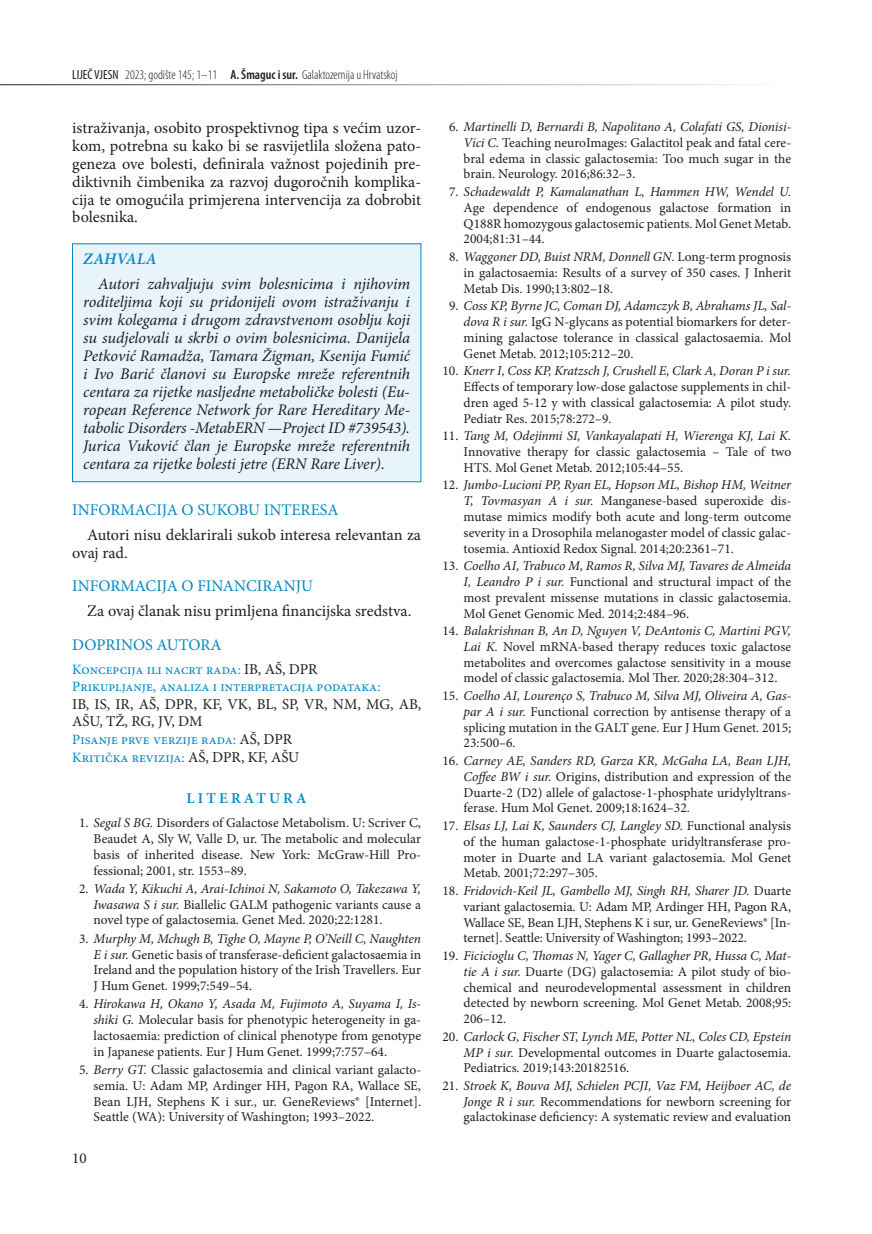
<style>
.page{position:relative;width:872px;height:1234px;background:#fff}
.page>*{position:absolute;margin:0;border:0;box-sizing:border-box;transform-origin:0 0}
.t1{font:italic 16.2px/18px "Minion Pro";letter-spacing:-.01em;color:#1f1e1f;text-align:justify}
.t2{font:16.2px/17.9px "Minion Pro";color:#1f1e1f;text-align:justify}
.t3{font:16.2px "Minion Pro";color:#0087c5}
.t4{font:italic 600 16.2px "Minion Pro";color:#0087c5}
.t5{font:15px/17.2px "Minion Pro";color:#1f1e1f}
.t6{font:600 15px "Minion Pro";letter-spacing:.21em;color:#0087c5}
.t7{font:14.25px/17.7px "Minion Pro";color:#0087c5}
.t8{font:13.5px/15.8px "Minion Pro";color:#1f1e1f;text-align:justify}
.t9{font:300 condensed 13.2px "Myriad Pro";color:#1f1e1f}
.s1{font-weight:400}
.s2{font-weight:600}
.s3{font-size:15px;color:#1f1e1f}
.s4{font-style:italic}
</style>
<div class="page">
<hr style="left:0;top:84px;width:791px;height:1px;background:#1f1e1f">
<div style="left:72px;top:244px;width:349px;height:237px;background:#e8f4fc"></div>
<div style="left:72px;top:243px;width:349px;height:239px;border:1px solid #0087c5"></div>
<p class="t9" style="left:72px;top:67px;width:327px"><span class="s1">LIJEČ VJESN</span> 2023; godište 145; 1–11 <span class="s2">A. Šmaguc i sur.</span> Galaktozemija u Hrvatskoj</p>
<p class="t2" style="left:72px;top:119px;width:350px">istraživanja, osobito prospektivnog tipa s većim uzor&shy;kom, potrebna su kako bi se rasvijetlila složena pato&shy;geneza ove bolesti, definirala važnost pojedinih pre&shy;diktivnih čimbenika za razvoj dugoročnih komplika&shy;cija te omogućila primjerena intervencija za dobrobit bolesnika.</p>
<p class="t4" style="left:83px;top:248px;width:75px">ZAHVALA</p>
<p class="t1" style="left:83px;top:274px;width:328px;text-indent:15px">Autori zahvaljuju svim bolesnicima i njihovim roditeljima koji su pridonijeli ovom istraživanju i svim kolegama i drugom zdravstvenom osoblju koji su sudjelovali u skrbi o ovim bolesnicima. Danijela Petković Ramadža, Tamara Žigman, Ksenija Fumić i Ivo Barić članovi su Europske mreže referentnih centara za rijetke nasljedne metaboličke bolesti (Eu&shy;ropean Reference Network for Rare Hereditary Me&shy;tabolic Disorders -MetabERN —Project ID #739543).<br>Jurica Vuković član je Europske mreže referentnih centara za rijetke bolesti jetre (ERN Rare Liver).</p>
<p class="t3" style="left:72px;top:499px;width:268px">INFORMACIJA O SUKOBU INTERESA</p>
<p class="t2" style="left:72px;top:526px;width:350px;text-indent:15px">Autori nisu deklarirali sukob interesa relevantan za ovaj rad.</p>
<p class="t3" style="left:72px;top:575px;width:242px">INFORMACIJA O FINANCIRANJU</p>
<p class="t2" style="left:87px;top:602px;width:326px">Za ovaj članak nisu primljena financijska sredstva.</p>
<p class="t3" style="left:72px;top:633px;width:151px">DOPRINOS AUTORA</p>
<p class="t7" style="left:72px;top:660px;width:310px">Koncepcija ili nacrt rada: <span class="s3">IB, AŠ, DPR<br></span>Prikupljanje, analiza i interpretacija podataka:</p>
<p class="t5" style="left:72px;top:695px;width:350px">IB, IS, IR, AŠ, DPR, KF, VK, BL, SP, VR, NM, MG, AB,<br>AŠU, TŽ, RG, JV, DM</p>
<p class="t7" style="left:72px;top:730px;width:228px;line-height:18.3px">Pisanje prve verzije rada: <span class="s3">AŠ, DPR<br></span>Kritička revizija: <span class="s3">AŠ, DPR, KF, AŠU</span></p>
<p class="t6" style="left:187px;top:787px;width:122px">LITERATURA</p>
<p class="t8" style="left:94px;top:815px;width:329px;text-indent:-15px">1. <span class="s4">Segal S BG.</span> Disorders of Galactose Metabolism. U: Scriver C, Beaudet A, Sly W, Valle D, ur. The metabolic and molecular basis of inherited disease. New York: McGraw-Hill Pro&shy;fessional; 2001, str. 1553–89.</p>
<p class="t8" style="left:94px;top:880px;width:329px;text-indent:-15px">2. <span class="s4">Wada Y, Kikuchi A, Arai-Ichinoi N, Sakamoto O, Takezawa Y, Iwasawa S i sur.</span> Biallelic GALM pathogenic variants cause a novel type of galactosemia. Genet Med. 2020;22:1281.</p>
<p class="t8" style="left:94px;top:930px;width:329px;text-indent:-15px">3. <span class="s4">Murphy M, Mchugh B, Tighe O, Mayne P, O’Neill C, Naughten E i sur.</span> Genetic basis of transferase-deficient galactosaemia in Ireland and the population history of the Irish Travellers. Eur J Hum Genet. 1999;7:549–54.</p>
<p class="t8" style="left:94px;top:996px;width:329px;text-indent:-15px">4. <span class="s4">Hirokawa H, Okano Y, Asada M, Fujimoto A, Suyama I, Is&shy;shiki G.</span> Molecular basis for phenotypic heterogeneity in ga&shy;lactosaemia: prediction of clinical phenotype from genotype in Japanese patients. Eur J Hum Genet. 1999;7:757–64.</p>
<p class="t8" style="left:94px;top:1061px;width:329px;text-indent:-15px">5. <span class="s4">Berry GT.</span> Classic galactosemia and clinical variant galacto&shy;semia. U: Adam MP, Ardinger HH, Pagon RA, Wallace SE, Bean LJH, Stephens K i sur., ur. GeneReviews® [Internet].<br>Seattle (WA): University of Washington; 1993–2022.</p>
<p class="t5" style="left:72px;top:1149px;width:16px">10</p>
<p class="t8" style="left:463px;top:119px;width:329px;text-indent:-15px">6. <span class="s4">Martinelli D, Bernardi B, Napolitano A, Colafati GS, Dionisi-Vici C.</span> Teaching neuroImages: Galactitol peak and fatal cere&shy;bral edema in classic galactosemia: Too much sugar in the brain. Neurology. 2016;86:32–3.</p>
<p class="t8" style="left:463px;top:184px;width:329px;text-indent:-15px">7. <span class="s4">Schadewaldt P, Kamalanathan L, Hammen HW, Wendel U.<br></span>Age dependence of endogenous galactose formation in Q188R homozygous galactosemic patients. Mol Genet Metab.<br>2004;81:31–44.</p>
<p class="t8" style="left:463px;top:249px;width:329px;text-indent:-15px">8. <span class="s4">Waggoner DD, Buist NRM, Donnell GN.</span> Long-term prognosis in galactosaemia: Results of a survey of 350 cases. J Inherit Metab Dis. 1990;13:802–18.</p>
<p class="t8" style="left:463px;top:298px;width:329px;text-indent:-15px">9. <span class="s4">Coss KP, Byrne JC, Coman DJ, Adamczyk B, Abrahams JL, Sal&shy;dova R i sur.</span> IgG N-glycans as potential biomarkers for deter&shy;mining galactose tolerance in classical galactosaemia. Mol Genet Metab. 2012;105:212–20.</p>
<p class="t8" style="left:463px;top:363px;width:329px;text-indent:-21px">10. <span class="s4">Knerr I, Coss KP, Kratzsch J, Crushell E, Clark A, Doran P i sur.<br></span>Effects of temporary low-dose galactose supplements in chil&shy;dren aged 5-12 y with classical galactosemia: A pilot study.<br>Pediatr Res. 2015;78:272–9.</p>
<p class="t8" style="left:463px;top:428px;width:329px;text-indent:-21px">11. <span class="s4">Tang M, Odejinmi SI, Vankayalapati H, Wierenga KJ, Lai K.<br></span>Innovative therapy for classic galactosemia – Tale of two HTS. Mol Genet Metab. 2012;105:44–55.</p>
<p class="t8" style="left:463px;top:477px;width:329px;text-indent:-21px">12. <span class="s4">Jumbo-Lucioni PP, Ryan EL, Hopson ML, Bishop HM, Weitner T, Tovmasyan A i sur.</span> Manganese-based superoxide dis&shy;mutase mimics modify both acute and long-term outcome severity in a Drosophila melanogaster model of classic galac&shy;tosemia. Antioxid Redox Signal. 2014;20:2361–71.</p>
<p class="t8" style="left:463px;top:558px;width:329px;text-indent:-21px">13. <span class="s4">Coelho AI, Trabuco M, Ramos R, Silva MJ, Tavares de Almeida I, Leandro P i sur.</span> Functional and structural impact of the most prevalent missense mutations in classic galactosemia.<br>Mol Genet Genomic Med. 2014;2:484–96.</p>
<p class="t8" style="left:463px;top:623px;width:329px;text-indent:-21px">14. <span class="s4">Balakrishnan B, An D, Nguyen V, DeAntonis C, Martini PGV, Lai K.</span> Novel mRNA-based therapy reduces toxic galactose metabolites and overcomes galactose sensitivity in a mouse model of classic galactosemia. Mol Ther. 2020;28:304–312.</p>
<p class="t8" style="left:463px;top:687px;width:329px;text-indent:-21px">15. <span class="s4">Coelho AI, Lourenço S, Trabuco M, Silva MJ, Oliveira A, Gas&shy;par A i sur.</span> Functional correction by antisense therapy of a splicing mutation in the GALT gene. Eur J Hum Genet. 2015; 23:500–6.</p>
<p class="t8" style="left:463px;top:752px;width:329px;text-indent:-21px">16. <span class="s4">Carney AE, Sanders RD, Garza KR, McGaha LA, Bean LJH, Coffee BW i sur.</span> Origins, distribution and expression of the Duarte-2 (D2) allele of galactose-1-phosphate uridylyltrans&shy;ferase. Hum Mol Genet. 2009;18:1624–32.</p>
<p class="t8" style="left:463px;top:817px;width:329px;text-indent:-21px">17. <span class="s4">Elsas LJ, Lai K, Saunders CJ, Langley SD.</span> Functional analysis of the human galactose-1-phosphate uridyltransferase pro&shy;moter in Duarte and LA variant galactosemia. Mol Genet Metab. 2001;72:297–305.</p>
<p class="t8" style="left:463px;top:882px;width:329px;text-indent:-21px">18. <span class="s4">Fridovich-Keil JL, Gambello MJ, Singh RH, Sharer JD.</span> Duarte variant galactosemia. U: Adam MP, Ardinger HH, Pagon RA, Wallace SE, Bean LJH, Stephens K i sur, ur. GeneReviews® [In&shy;ternet]. Seattle: University of Washington; 1993–2022.</p>
<p class="t8" style="left:463px;top:947px;width:329px;text-indent:-21px">19. <span class="s4">Ficicioglu C, Thomas N, Yager C, Gallagher PR, Hussa C, Mat&shy;tie A i sur.</span> Duarte (DG) galactosemia: A pilot study of bio&shy;chemical and neurodevelopmental assessment in children detected by newborn screening. Mol Genet Metab. 2008;95:<br>206–12.</p>
<p class="t8" style="left:463px;top:1028px;width:329px;text-indent:-21px">20. <span class="s4">Carlock G, Fischer ST, Lynch ME, Potter NL, Coles CD, Epstein MP i sur.</span> Developmental outcomes in Duarte galactosemia.<br>Pediatrics. 2019;143:20182516.</p>
<p class="t8" style="left:463px;top:1077px;width:329px;text-indent:-21px">21. <span class="s4">Stroek K, Bouva MJ, Schielen PCJI, Vaz FM, Heijboer AC, de Jonge R i sur.</span> Recommendations for newborn screening for galactokinase deficiency: A systematic review and evaluation</p>
</div>
